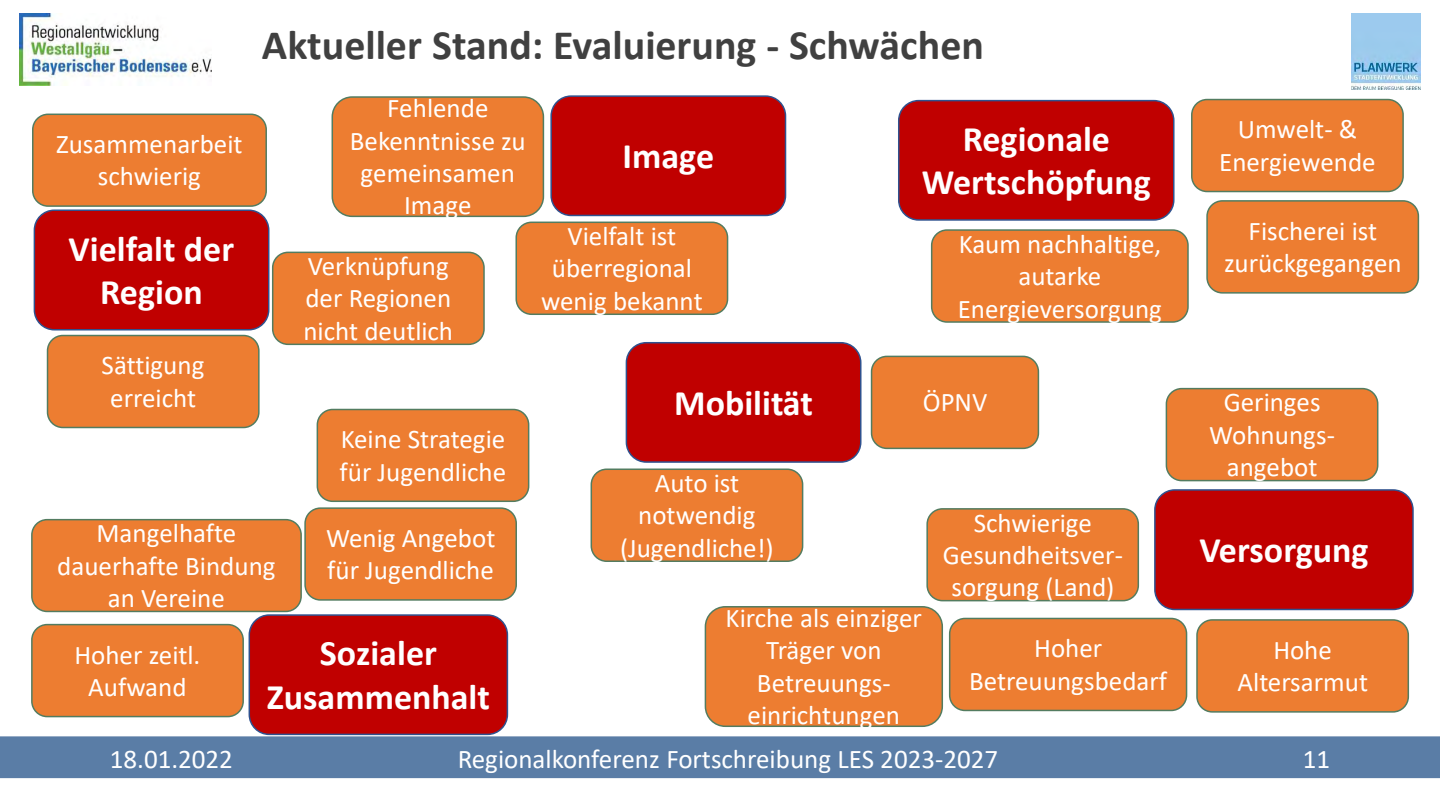
<style>
.page{position:relative;width:1440px;height:810px;background:#fff}
.page>*{position:absolute;margin:0;border:0;box-sizing:border-box;transform-origin:0 0}
.t1{font:700 42px "Calibri";color:#404040}
.t2{font:700 36px/43.2px "Calibri";color:#fff;text-align:center}
.t3{font:27px/32.4px "Calibri";color:#fff;text-align:center}
</style>
<div class="page">
<img style="left:19px;top:13px;width:192px;height:72px">
<img style="left:1352px;top:13px;width:69px;height:76px">
<div style="left:0;top:736px;width:1440px;height:42px;background:#5a7da6"></div>
<div style="left:34px;top:210px;width:235px;height:120px;background:#c00000;border-radius:20px"></div>
<div style="left:34px;top:209px;width:235px;height:122px;border:2px solid #2f528f;border-radius:20px"></div>
<div style="left:33px;top:114px;width:233px;height:92px;background:#ed7d31;border-radius:15px"></div>
<div style="left:32px;top:114px;width:235px;height:93px;border:2px solid #537c60;border-radius:15px"></div>
<div style="left:273px;top:252px;width:211px;height:92px;background:#ed7d31;border-radius:15px"></div>
<div style="left:272px;top:252px;width:213px;height:93px;border:2px solid #537c60;border-radius:15px"></div>
<div style="left:48px;top:336px;width:211px;height:91px;background:#ed7d31;border-radius:15px"></div>
<div style="left:47px;top:335px;width:213px;height:93px;border:2px solid #537c60;border-radius:15px"></div>
<div style="left:332px;top:97px;width:211px;height:119px;background:#ed7d31;border-radius:20px"></div>
<div style="left:332px;top:96px;width:212px;height:121px;border:2px solid #537c60;border-radius:20px"></div>
<div style="left:899px;top:101px;width:275px;height:119px;background:#c00000;border-radius:20px"></div>
<div style="left:898px;top:100px;width:277px;height:121px;border:2px solid #2f528f;border-radius:20px"></div>
<div style="left:932px;top:230px;width:256px;height:92px;background:#ed7d31;border-radius:15px"></div>
<div style="left:931px;top:229px;width:258px;height:94px;border:2px solid #537c60;border-radius:15px"></div>
<div style="left:1207px;top:201px;width:211px;height:92px;background:#ed7d31;border-radius:15px"></div>
<div style="left:1206px;top:200px;width:213px;height:94px;border:2px solid #537c60;border-radius:15px"></div>
<div style="left:1192px;top:100px;width:211px;height:92px;background:#ed7d31;border-radius:15px"></div>
<div style="left:1191px;top:99px;width:213px;height:93px;border:2px solid #537c60;border-radius:15px"></div>
<div style="left:249px;top:615px;width:258px;height:119px;background:#c00000;border-radius:20px"></div>
<div style="left:249px;top:614px;width:259px;height:121px;border:2px solid #2f528f;border-radius:20px"></div>
<div style="left:32px;top:625px;width:211px;height:92px;background:#ed7d31;border-radius:15px"></div>
<div style="left:31px;top:624px;width:213px;height:93px;border:2px solid #537c60;border-radius:15px"></div>
<div style="left:32px;top:520px;width:269px;height:91px;background:#ed7d31;border-radius:15px"></div>
<div style="left:31px;top:519px;width:271px;height:93px;border:2px solid #537c60;border-radius:15px"></div>
<div style="left:317px;top:410px;width:212px;height:91px;background:#ed7d31;border-radius:15px"></div>
<div style="left:317px;top:409px;width:212px;height:93px;border:2px solid #537c60;border-radius:15px"></div>
<div style="left:305px;top:508px;width:211px;height:92px;background:#ed7d31;border-radius:15px"></div>
<div style="left:304px;top:507px;width:213px;height:94px;border:2px solid #537c60;border-radius:15px"></div>
<div style="left:1155px;top:490px;width:258px;height:119px;background:#c00000;border-radius:20px"></div>
<div style="left:1154px;top:489px;width:260px;height:121px;border:2px solid #2f528f;border-radius:20px"></div>
<div style="left:927px;top:509px;width:211px;height:92px;background:#ed7d31;border-radius:15px"></div>
<div style="left:926px;top:508px;width:213px;height:93px;border:2px solid #537c60;border-radius:15px"></div>
<div style="left:950px;top:618px;width:237px;height:92px;background:#ed7d31;border-radius:15px"></div>
<div style="left:949px;top:618px;width:238px;height:93px;border:2px solid #537c60;border-radius:15px"></div>
<div style="left:1197px;top:620px;width:211px;height:92px;background:#ed7d31;border-radius:15px"></div>
<div style="left:1196px;top:619px;width:213px;height:94px;border:2px solid #537c60;border-radius:15px"></div>
<div style="left:551px;top:96px;width:235px;height:119px;background:#c00000;border-radius:20px"></div>
<div style="left:550px;top:95px;width:236px;height:121px;border:2px solid #2f528f;border-radius:20px"></div>
<div style="left:516px;top:222px;width:212px;height:92px;background:#ed7d31;border-radius:15px"></div>
<div style="left:515px;top:222px;width:213px;height:93px;border:2px solid #537c60;border-radius:15px"></div>
<div style="left:626px;top:343px;width:235px;height:119px;background:#c00000;border-radius:20px"></div>
<div style="left:626px;top:342px;width:236px;height:121px;border:2px solid #2f528f;border-radius:20px"></div>
<div style="left:591px;top:469px;width:212px;height:92px;background:#ed7d31;border-radius:15px"></div>
<div style="left:591px;top:469px;width:212px;height:93px;border:2px solid #537c60;border-radius:15px"></div>
<div style="left:872px;top:356px;width:166px;height:92px;background:#ed7d31;border-radius:15px"></div>
<div style="left:871px;top:356px;width:168px;height:93px;border:2px solid #537c60;border-radius:15px"></div>
<div style="left:705px;top:607px;width:237px;height:119px;background:#ed7d31;border-radius:20px"></div>
<div style="left:705px;top:606px;width:238px;height:121px;border:2px solid #537c60;border-radius:20px"></div>
<div style="left:1166px;top:389px;width:212px;height:92px;background:#ed7d31;border-radius:15px"></div>
<div style="left:1166px;top:388px;width:212px;height:93px;border:2px solid #537c60;border-radius:15px"></div>
<p class="t3" style="left:56px;top:127px;width:188px">Zusammenarbeit schwierig</p>
<p class="t2" style="left:69px;top:227px;width:167px">Vielfalt der<br>Region</p>
<h2 class="t1" style="left:262px;top:15px;width:724px">Aktueller Stand: Evaluierung - Schwächen</h2>
<p class="t3" style="left:350px;top:91px;width:177px">Fehlende<br>Bekenntnisse zu gemeinsamen<br>Image</p>
<p class="t3" style="left:303px;top:249px;width:151px;text-align:left">Verknüpfung der Regionen nicht deutlich</p>
<p class="t2" style="left:623px;top:134px;width:93px">Image</p>
<p class="t3" style="left:541px;top:219px;width:163px">Vielfalt ist überregional wenig bekannt</p>
<p class="t2" style="left:922px;top:117px;width:230px">Regionale<br>Wertschöpfung</p>
<p class="t3" style="left:958px;top:227px;width:206px">Kaum nachhaltige, autarke<br>Energieversorgung</p>
<p class="t3" style="left:1219px;top:113px;width:158px">Umwelt- &amp;<br>Energiewende</p>
<p class="t3" style="left:1224px;top:214px;width:179px">Fischerei ist zurückgegangen</p>
<p class="t3" style="left:102px;top:349px;width:104px">Sättigung erreicht</p>
<p class="t2" style="left:674px;top:381px;width:140px">Mobilität</p>
<p class="t3" style="left:923px;top:386px;width:66px">ÖPNV</p>
<p class="t3" style="left:1209px;top:385px;width:127px">Geringes<br>Wohnungs&shy;angebot</p>
<p class="t3" style="left:340px;top:422px;width:168px;text-align:left">Keine Strategie für Jugendliche</p>
<p class="t3" style="left:620px;top:466px;width:155px">Auto ist notwendig (Jugendliche!)</p>
<p class="t3" style="left:943px;top:506px;width:182px">Schwierige<br>Gesundheitsver&shy;sorgung (Land)</p>
<p class="t3" style="left:969px;top:632px;width:200px">Hoher<br>Betreuungsbedarf</p>
<p class="t3" style="left:1238px;top:633px;width:132px">Hohe<br>Altersarmut</p>
<p class="t3" style="left:57px;top:516px;width:220px">Mangelhafte dauerhafte Bindung an Vereine</p>
<p class="t3" style="left:326px;top:521px;width:171px;text-align:left">Wenig Angebot für Jugendliche</p>
<p class="t2" style="left:1200px;top:528px;width:170px">Versorgung</p>
<p class="t3" style="left:726px;top:601px;width:198px">Kirche als einziger<br>Träger von<br>Betreuungs&shy;einrichtungen</p>
<p class="t2" style="left:267px;top:631px;width:225px">Sozialer<br>Zusammenhalt</p>
<p class="t3" style="left:74px;top:638px;width:128px">Hoher zeitl.<br>Aufwand</p>
<p class="t3" style="left:110px;top:742px;width:125px">18.01.2022</p>
<p class="t3" style="left:458px;top:742px;width:542px">Regionalkonferenz Fortschreibung LES 2023-2027</p>
<p class="t3" style="left:1303px;top:742px;width:29px">11</p>
</div>
